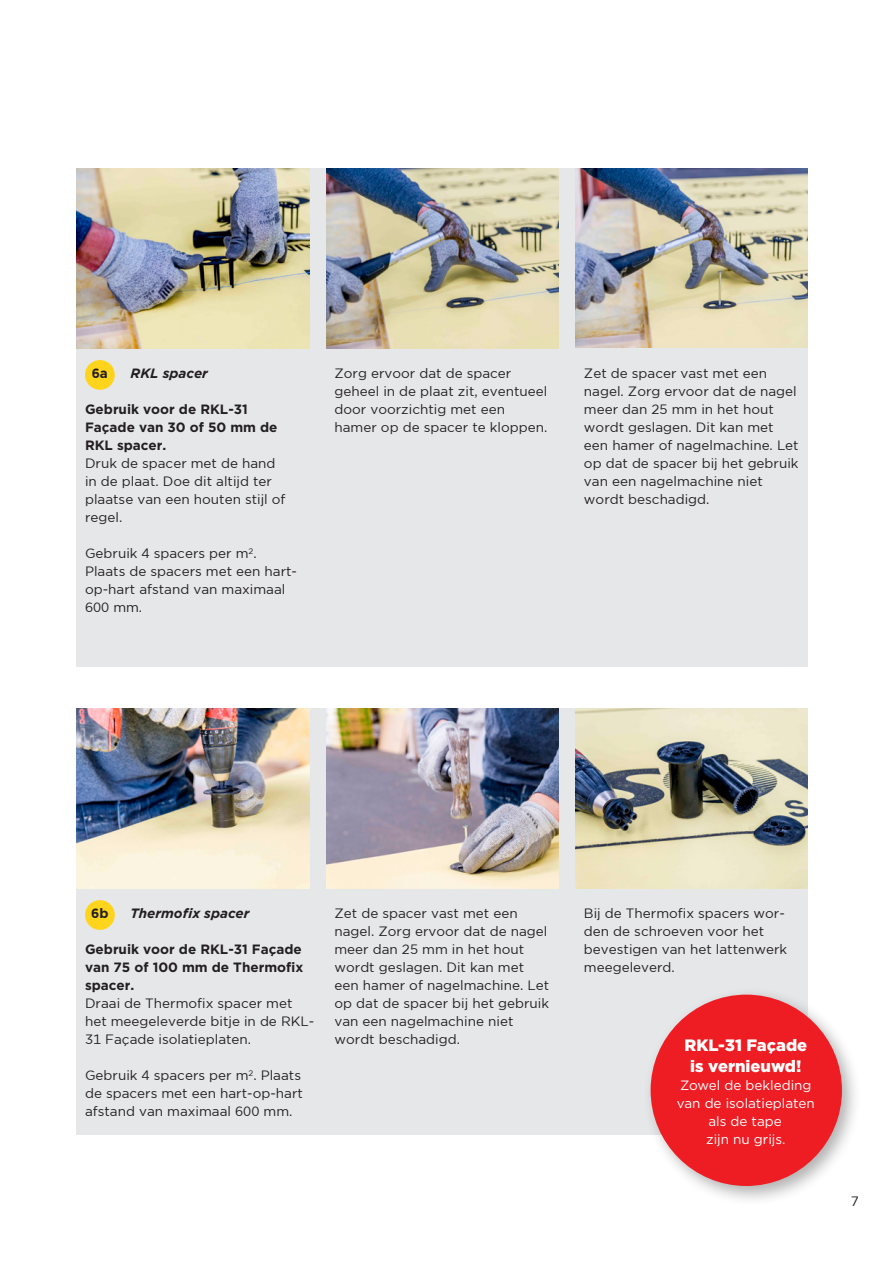
<style>
.page{position:relative;width:893px;height:1263px;background:#fff}
.page>*{position:absolute;margin:0;border:0;box-sizing:border-box;transform-origin:0 0}
.t1{font:900 16.5px "Gotham";color:#fff}
.Normaal{font:13.5px/18px "Gotham Book Eigen";color:#231f20}
.t2{font:700 13.5px/18px "Gotham";color:#231f20}
.t3{font:13.5px "Gotham";color:#fff}
.t4{font:italic 700 13.5px "Gotham";color:#231f20}
.t5{font:700 13.5px "Gotham Bold Eigen";color:#231f20}
</style>
<div class="page">
<div style="left:77px;top:168px;width:731px;height:498px;background:#e6e7e9"></div>
<img style="left:77px;top:168px;width:232px;height:180px">
<img style="left:326px;top:168px;width:232px;height:180px">
<img style="left:575px;top:168px;width:233px;height:180px">
<div style="left:77px;top:708px;width:731px;height:426px;background:#e6e7e9"></div>
<img style="left:77px;top:708px;width:232px;height:180px">
<img style="left:326px;top:708px;width:232px;height:180px">
<img style="left:575px;top:708px;width:233px;height:180px">
<div style="left:85px;top:360px;width:30px;height:30px;background:#fed41d;border-radius:50%"></div>
<div style="left:85px;top:900px;width:30px;height:30px;background:#fed41d;border-radius:50%"></div>
<div style="left:643px;top:986px;width:219px;height:220px;background:#231f20;opacity:.35"></div>
<div style="left:651px;top:995px;width:191px;height:191px;background:#ee1d23;border-radius:50%"></div>
<p class="t5" style="left:92px;top:364px;width:18px">6a</p>
<p class="t4" style="left:131px;top:364px;width:79px">RKL spacer</p>
<p class="t2" style="left:85px;top:400px;width:194px">Gebruik voor de RKL-31<br>Façade van 30 of 50 mm de<br>RKL spacer.</p>
<p class="Normaal" style="left:85px;top:454px;width:202px">Druk de spacer met de hand in de plaat. Doe dit altijd ter plaatse van een houten stijl of regel.</p>
<p class="Normaal" style="left:85px;top:544px;width:214px">Gebruik 4 spacers per m<sup>2</sup>.<br>Plaats de spacers met een hart&shy;op-hart afstand van maximaal<br>600 mm.</p>
<p class="Normaal" style="left:334px;top:364px;width:214px">Zorg ervoor dat de spacer geheel in de plaat zit, eventueel door voorzichtig met een hamer op de spacer te kloppen.</p>
<p class="Normaal" style="left:584px;top:364px;width:216px">Zet de spacer vast met een nagel. Zorg ervoor dat de nagel meer dan 25 mm in het hout wordt geslagen. Dit kan met een hamer of nagelmachine. Let op dat de spacer bij het gebruik van een nagelmachine niet wordt beschadigd.</p>
<p class="t5" style="left:91px;top:904px;width:19px">6b</p>
<p class="t4" style="left:131px;top:904px;width:120px">Thermofix spacer</p>
<p class="t2" style="left:85px;top:940px;width:220px;text-align:justify">Gebruik voor de RKL-31 Façade van 75 of 100 mm de Thermofix spacer.</p>
<p class="Normaal" style="left:85px;top:994px;width:231px">Draai de Thermofix spacer met het meegeleverde bitje in de RKL-<br>31 Façade isolatieplaten.</p>
<p class="Normaal" style="left:85px;top:1066px;width:219px">Gebruik 4 spacers per m<sup>2</sup>. Plaats de spacers met een hart-op-hart afstand van maximaal 600 mm.</p>
<p class="Normaal" style="left:334px;top:904px;width:216px">Zet de spacer vast met een nagel. Zorg ervoor dat de nagel meer dan 25 mm in het hout wordt geslagen. Dit kan met een hamer of nagelmachine. Let op dat de spacer bij het gebruik van een nagelmachine niet wordt beschadigd.</p>
<p class="Normaal" style="left:584px;top:904px;width:205px">Bij de Thermofix spacers wor&shy;den de schroeven voor het bevestigen van het lattenwerk meegeleverd.</p>
<p class="t1" style="left:685px;top:1034px;width:124px">RKL-31 Façade</p>
<p class="t1" style="left:690px;top:1055px;width:113px">is vernieuwd!</p>
<p class="t3" style="left:680px;top:1078px;width:133px">Zowel de bekleding</p>
<p class="t3" style="left:677px;top:1096px;width:139px">van de isolatieplaten</p>
<p class="t3" style="left:708px;top:1114px;width:75px">als de tape</p>
<p class="t3" style="left:706px;top:1132px;width:81px">zijn nu grijs.</p>
<p class="Normaal" style="left:851px;top:1192px;width:10px">7</p>
</div>
